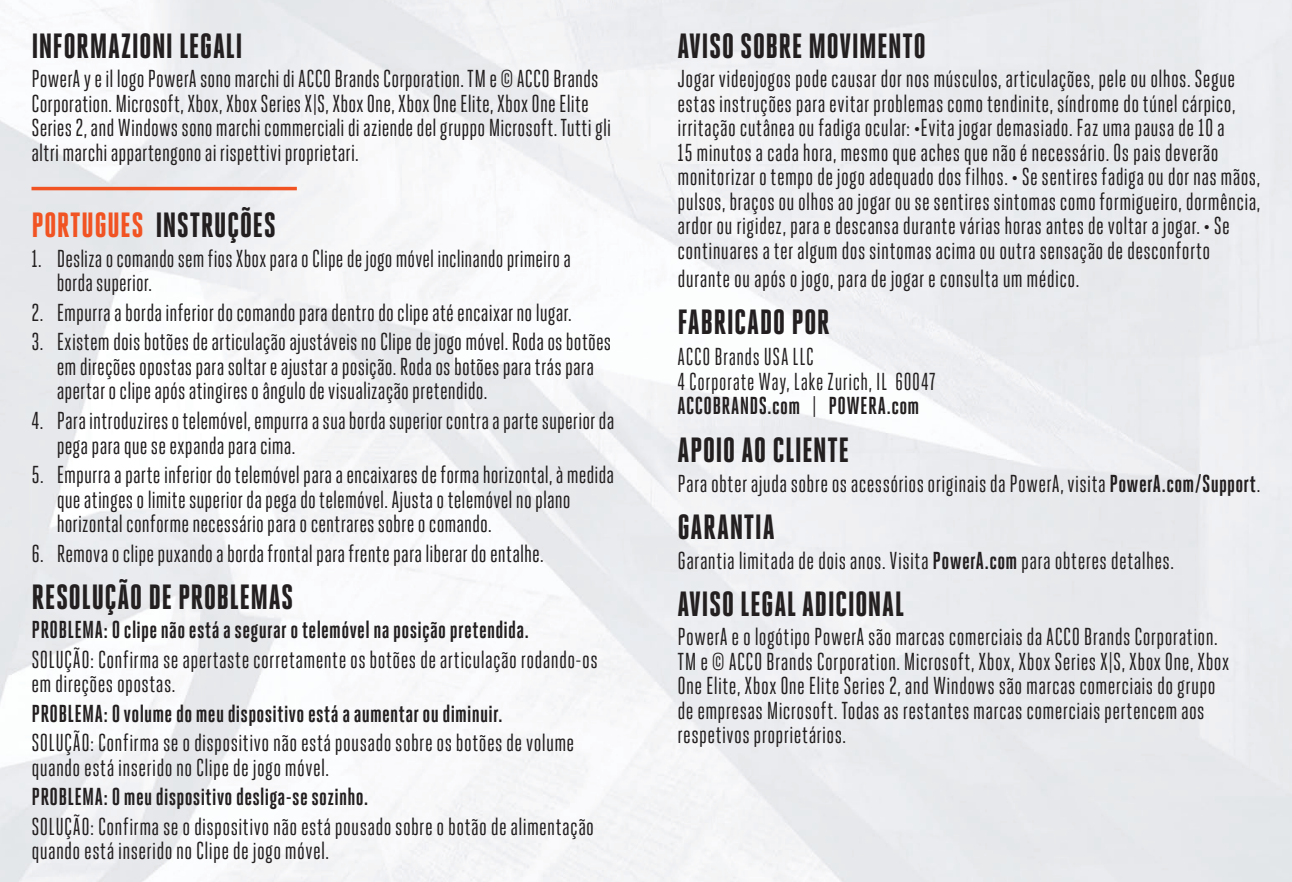
<style>
.page{position:relative;width:1292px;height:882px;background:#fff}
.page>*{position:absolute;margin:0;border:0;box-sizing:border-box;transform-origin:0 0}
.t1{font:800 35px "Heroic Condensed";letter-spacing:.015em;color:#231f20}
.t2{font:24.5px/24.5px "Heroic Condensed";letter-spacing:.01em;color:#231f20}
.t3{font:700 24.5px "Heroic Condensed";letter-spacing:.01em;color:#231f20}
.t4{font:24.5px/24.5px "Heroic Condensed";letter-spacing:.03em;color:#231f20;scale:.95 1}
.s1{color:#f15322}
.s2{font-weight:700}
</style>
<div class="page">
<hr style="left:32px;top:187px;width:265px;height:3px;background:#f15322">
<h1 class="t1" style="left:32px;top:26px;width:213px">INFORMAZIONI LEGALI</h1>
<p class="t2" style="left:32px;top:67px;width:581px">PowerA y e il logo PowerA sono marchi di ACCO Brands Corporation. TM e © ACCO Brands Corporation. Microsoft, Xbox, Xbox Series X|S, Xbox One, Xbox One Elite, Xbox One Elite Series 2, and Windows sono marchi commerciali di aziende del gruppo Microsoft. Tutti gli altri marchi appartengono ai rispettivi proprietari.</p>
<h1 class="t1" style="left:32px;top:206px;width:246px"><span class="s1">PORTUGUES</span> INSTRUÇÕES</h1>
<p class="t2" style="left:57px;top:246px;width:515px;text-indent:-25px">1. Desliza o comando sem fios Xbox para o Clipe de jogo móvel inclinando primeiro a borda superior.</p>
<p class="t2" style="left:32px;top:300px;width:542px">2. Empurra a borda inferior do comando para dentro do clipe até encaixar no lugar.</p>
<p class="t2" style="left:57px;top:330px;width:556px;text-indent:-25px">3. Existem dois botões de articulação ajustáveis no Clipe de jogo móvel. Roda os botões em direções opostas para soltar e ajustar a posição. Roda os botões para trás para apertar o clipe após atingires o ângulo de visualização pretendido.</p>
<p class="t2" style="left:57px;top:409px;width:559px;text-indent:-25px">4. Para introduzires o telemóvel, empurra a sua borda superior contra a parte superior da pega para que se expanda para cima.</p>
<p class="t2" style="left:57px;top:463px;width:559px;text-indent:-25px">5. Empurra a parte inferior do telemóvel para a encaixares de forma horizontal, à medida que atinges o limite superior da pega do telemóvel. Ajusta o telemóvel no plano horizontal conforme necessário para o centrares sobre o comando.</p>
<p class="t2" style="left:32px;top:541px;width:514px">6. Remova o clipe puxando a borda frontal para frente para liberar do entalhe.</p>
<h1 class="t1" style="left:32px;top:577px;width:263px">RESOLUÇÃO DE PROBLEMAS</h1>
<p class="t3" style="left:32px;top:616px;width:499px">PROBLEMA: O clipe não está a segurar o telemóvel na posição pretendida.</p>
<p class="t2" style="left:32px;top:647px;width:567px">SOLUÇÃO: Confirma se apertaste corretamente os botões de articulação rodando-os em direções opostas.</p>
<p class="t3" style="left:32px;top:700px;width:473px">PROBLEMA: O volume do meu dispositivo está a aumentar ou diminuir.</p>
<p class="t2" style="left:32px;top:731px;width:544px">SOLUÇÃO: Confirma se o dispositivo não está pousado sobre os botões de volume quando está inserido no Clipe de jogo móvel.</p>
<p class="t3" style="left:32px;top:783px;width:338px">PROBLEMA: O meu dispositivo desliga-se sozinho.</p>
<p class="t2" style="left:32px;top:814px;width:564px">SOLUÇÃO: Confirma se o dispositivo não está pousado sobre o botão de alimentação quando está inserido no Clipe de jogo móvel.</p>
<h1 class="t1" style="left:677px;top:26px;width:250px">AVISO SOBRE MOVIMENTO</h1>
<p class="t2" style="left:677px;top:67px;width:584px">Jogar videojogos pode causar dor nos músculos, articulações, pele ou olhos. Segue estas instruções para evitar problemas como tendinite, síndrome do túnel cárpico, irritação cutânea ou fadiga ocular: •Evita jogar demasiado. Faz uma pausa de 10 a<br>15 minutos a cada hora, mesmo que aches que não é necessário. Os pais deverão monitorizar o tempo de jogo adequado dos filhos. • Se sentires fadiga ou dor nas mãos, pulsos, braços ou olhos ao jogar ou se sentires sintomas como formigueiro, dormência, ardor ou rigidez, para e descansa durante várias horas antes de voltar a jogar. • Se continuares a ter algum dos sintomas acima ou outra sensação de desconforto</p>
<p class="t2" style="left:677px;top:266px;width:403px">durante ou após o jogo, para de jogar e consulta um médico.</p>
<h1 class="t1" style="left:677px;top:302px;width:153px">FABRICADO POR</h1>
<p class="t4" style="left:677px;top:345px;width:273px">ACCO Brands USA LLC<br>4 Corporate Way, Lake Zurich, IL 60047<br><span class="s2">ACCOBRANDS.com</span> | <span class="s2">POWERA.com</span></p>
<h1 class="t1" style="left:677px;top:431px;width:173px">APOIO AO CLIENTE</h1>
<p class="t2" style="left:677px;top:471px;width:584px">Para obter ajuda sobre os acessórios originais da PowerA, visita <span class="s2">PowerA.com/Support</span>.</p>
<h1 class="t1" style="left:677px;top:508px;width:99px">GARANTIA</h1>
<p class="t2" style="left:677px;top:548px;width:498px">Garantia limitada de dois anos. Visita <span class="s2">PowerA.com</span> para obteres detalhes.</p>
<h1 class="t1" style="left:677px;top:584px;width:228px">AVISO LEGAL ADICIONAL</h1>
<p class="t2" style="left:677px;top:625px;width:553px">PowerA e o logótipo PowerA são marcas comerciais da ACCO Brands Corporation.<br>TM e © ACCO Brands Corporation. Microsoft, Xbox, Xbox Series X|S, Xbox One, Xbox One Elite, Xbox One Elite Series 2, and Windows são marcas comerciais do grupo de empresas Microsoft. Todas as restantes marcas comerciais pertencem aos respetivos proprietários.</p>
</div>
